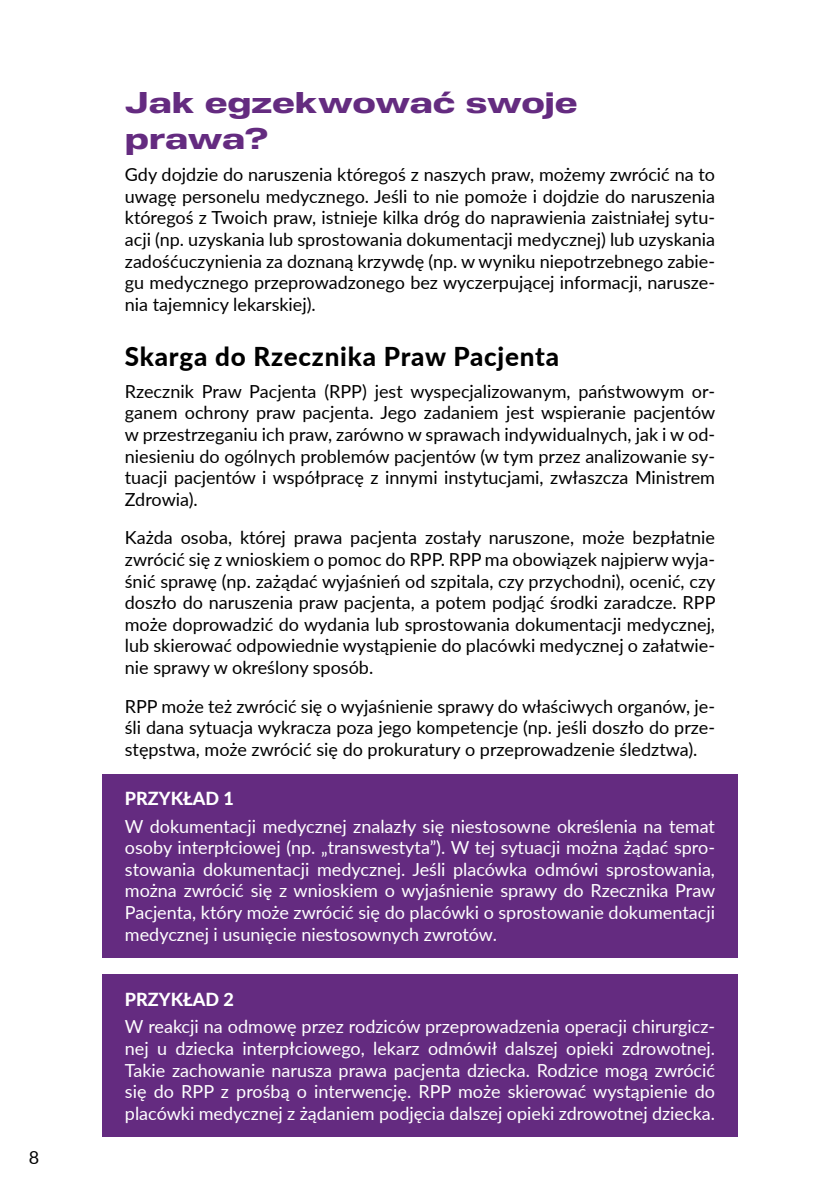
<style>
.page{position:relative;width:840px;height:1191px;background:#fff}
.page>*{position:absolute;margin:0;border:0;box-sizing:border-box;transform-origin:0 0}
.t1{font:800 expanded 30px/36px "Nuber Next";color:#642b80}
.t2{font:800 26px "Lato";letter-spacing:.03em;color:#000}
.t3{font:18px/21.6px "Lato";color:#000;text-align:justify}
.t4{font:18px/21.6px "Lato";color:#fff;text-align:justify}
.t5{font:800 18px "Lato";color:#fff}
</style>
<div class="page">
<div style="left:102px;top:773px;width:635px;height:184px;background:#642b80"></div>
<div style="left:102px;top:974px;width:635px;height:162px;background:#642b80"></div>
<p class="t3" style="left:29px;top:1146px;width:12px">8</p>
<h1 class="t1" style="left:125px;top:88px;width:454px">Jak egzekwować swoje prawa?</h1>
<p class="t3" style="left:125px;top:163px;width:591px">Gdy dojdzie do naruszenia któregoś z naszych praw, możemy zwrócić na to uwagę personelu medycznego. Jeśli to nie pomoże i dojdzie do naruszenia któregoś z Twoich praw, istnieje kilka dróg do naprawienia zaistniałej sytu&shy;acji (np. uzyskania lub sprostowania dokumentacji medycznej) lub uzyskania zadośćuczynienia za doznaną krzywdę (np. w wyniku niepotrzebnego zabie&shy;gu medycznego przeprowadzonego bez wyczerpującej informacji, narusze&shy;nia tajemnicy lekarskiej).</p>
<h2 class="t2" style="left:125px;top:347px;width:435px">Skarga do Rzecznika Praw Pacjenta</h2>
<p class="t3" style="left:125px;top:379px;width:591px">Rzecznik Praw Pacjenta (RPP) jest wyspecjalizowanym, państwowym or&shy;ganem ochrony praw pacjenta. Jego zadaniem jest wspieranie pacjentów w przestrzeganiu ich praw, zarówno w sprawach indywidualnych, jak i w od&shy;niesieniu do ogólnych problemów pacjentów (w tym przez analizowanie sy&shy;tuacji pacjentów i współpracę z innymi instytucjami, zwłaszcza Ministrem Zdrowia).</p>
<p class="t3" style="left:125px;top:526px;width:592px">Każda osoba, której prawa pacjenta zostały naruszone, może bezpłatnie zwrócić się z wnioskiem o pomoc do RPP. RPP ma obowiązek najpierw wyja&shy;śnić sprawę (np. zażądać wyjaśnień od szpitala, czy przychodni), ocenić, czy doszło do naruszenia praw pacjenta, a potem podjąć środki zaradcze. RPP może doprowadzić do wydania lub sprostowania dokumentacji medycznej, lub skierować odpowiednie wystąpienie do placówki medycznej o załatwie&shy;nie sprawy w określony sposób.</p>
<p class="t3" style="left:125px;top:694px;width:591px">RPP może też zwrócić się o wyjaśnienie sprawy do właściwych organów, je&shy;śli dana sytuacja wykracza poza jego kompetencje (np. jeśli doszło do prze&shy;stępstwa, może zwrócić się do prokuratury o przeprowadzenie śledztwa).</p>
<p class="t5" style="left:125px;top:785px;width:110px">PRZYKŁAD 1</p>
<p class="t4" style="left:125px;top:814px;width:591px">W dokumentacji medycznej znalazły się niestosowne określenia na temat osoby interpłciowej (np. „transwestyta”). W tej sytuacji można żądać spro&shy;stowania dokumentacji medycznej. Jeśli placówka odmówi sprostowania, można zwrócić się z wnioskiem o wyjaśnienie sprawy do Rzecznika Praw Pacjenta, który może zwrócić się do placówki o sprostowanie dokumentacji medycznej i usunięcie niestosownych zwrotów.</p>
<p class="t5" style="left:125px;top:986px;width:110px">PRZYKŁAD 2</p>
<p class="t4" style="left:125px;top:1015px;width:591px">W reakcji na odmowę przez rodziców przeprowadzenia operacji chirurgicz&shy;nej u dziecka interpłciowego, lekarz odmówił dalszej opieki zdrowotnej.<br>Takie zachowanie narusza prawa pacjenta dziecka. Rodzice mogą zwrócić się do RPP z prośbą o interwencję. RPP może skierować wystąpienie do placówki medycznej z żądaniem podjęcia dalszej opieki zdrowotnej dziecka.</p>
</div>
